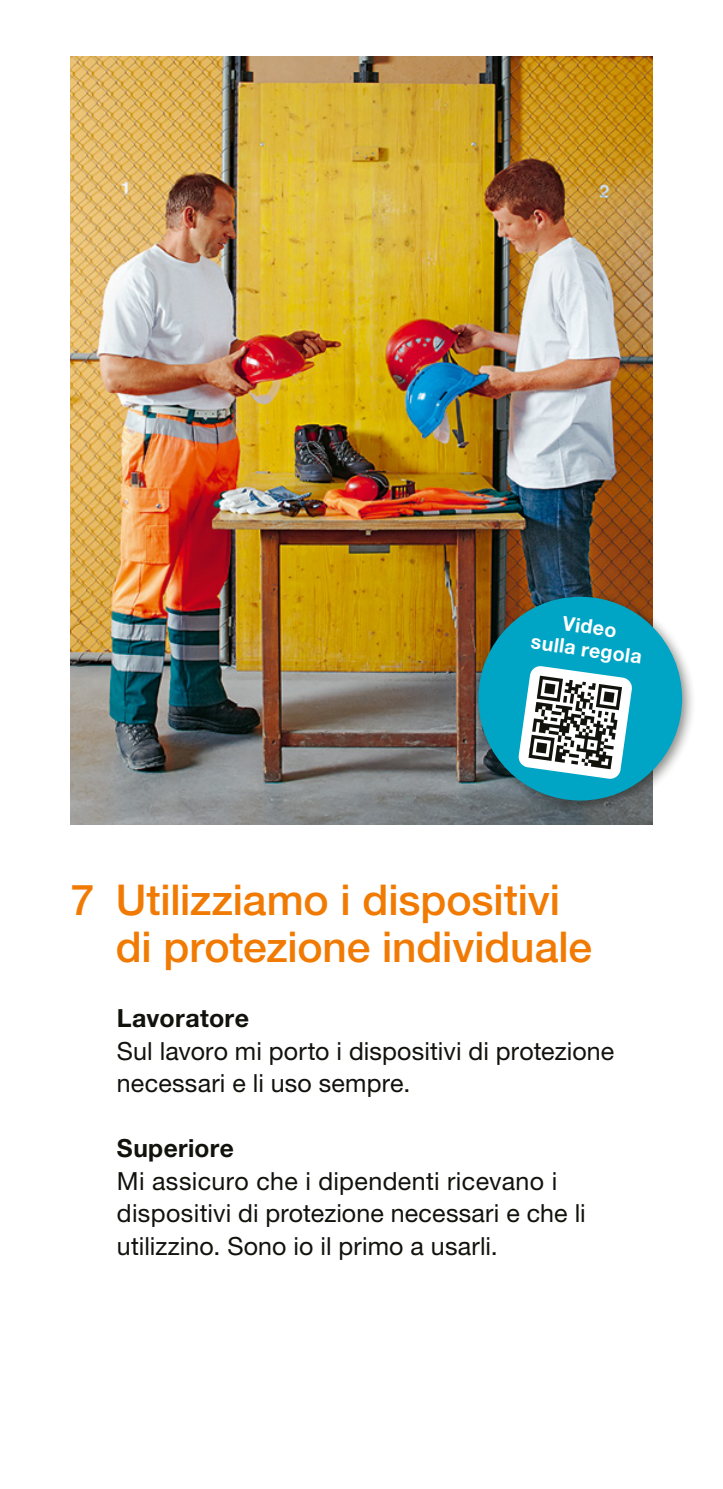
<style>
.page{position:relative;width:723px;height:1489px;background:#fff}
.page>*{position:absolute;margin:0;border:0;box-sizing:border-box;transform-origin:0 0}
.t1{font:500 42.5px/47.5px "Helvetica Neue LT Std";letter-spacing:-.005em;color:#f17a03}
.t2{font:25px/32.5px "Helvetica Neue LT Std";letter-spacing:.005em;color:#12120d}
.t3{font:700 25px "Helvetica Neue LT Std";letter-spacing:.015em;color:#12120d}
.t4{font:700 20px/22.8px "Helvetica Neue LT Std";color:#fff;text-align:center}
</style>
<div class="page">
<img style="left:71px;top:57px;width:581px;height:767px">
<div style="left:470px;top:588px;width:226px;height:226px;background:#12120d;opacity:.5"></div>
<div style="left:478px;top:596px;width:204px;height:204px;background:#00a5c5;border-radius:50%"></div>
<svg style="left:518px;top:666px;width:114px;height:113px"></svg>
<p class="t4" style="left:536px;top:607px;width:113px;rotate:8deg">Video<br>sulla regola</p>
<h1 class="t1" style="left:116px;top:875px;width:478px;text-indent:-45px">7 Utilizziamo i dispositivi di protezione individuale</h1>
<p class="t3" style="left:117px;top:1002px;width:134px">Lavoratore</p>
<p class="t2" style="left:117px;top:1034px;width:499px">Sul lavoro mi porto i dispositivi di protezione necessari e li uso sempre.</p>
<p class="t3" style="left:117px;top:1132px;width:118px">Superiore</p>
<p class="t2" style="left:117px;top:1164px;width:470px">Mi assicuro che i dipendenti ricevano i dispositivi di protezione necessari e che li utilizzino. Sono io il primo a usarli.</p>
</div>
